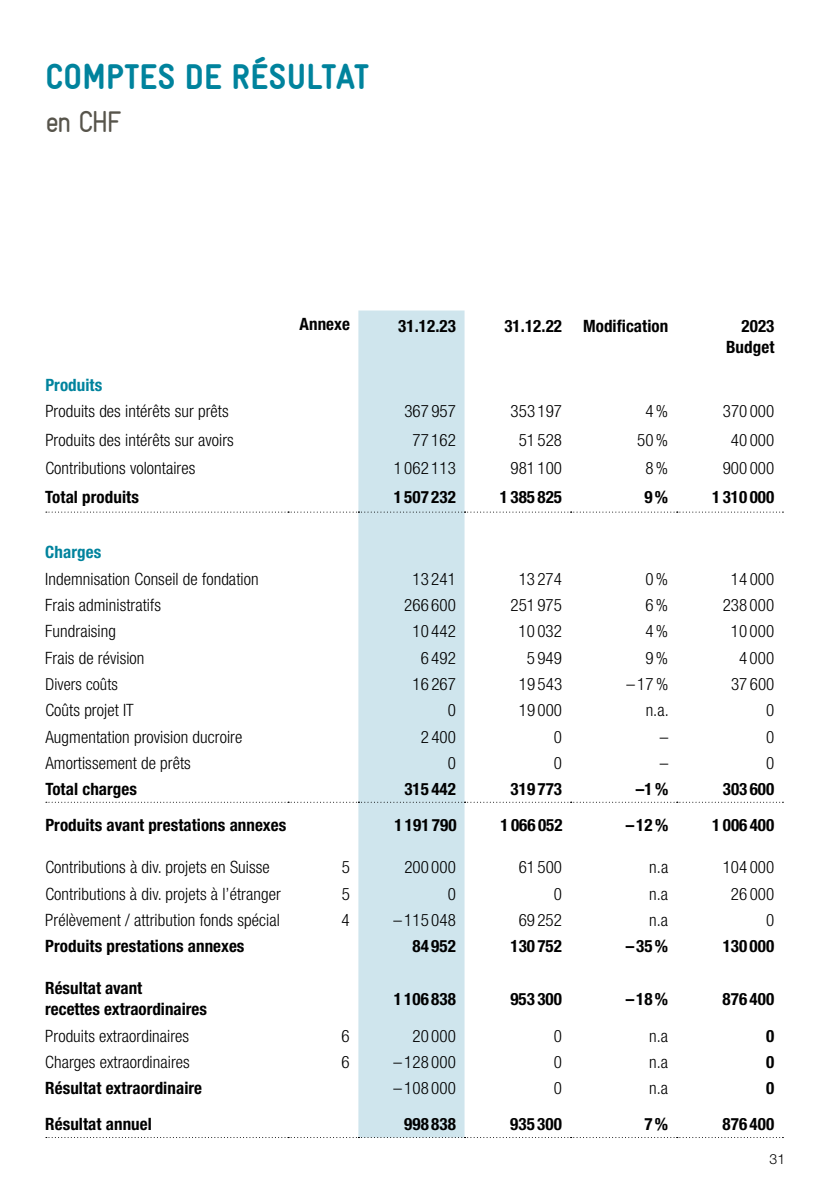
<style>
.page{position:relative;width:840px;height:1191px;background:#fff}
.page>*{position:absolute;margin:0;border:0;box-sizing:border-box;transform-origin:0 0}
.t1{font:900 condensed 36px "Gravur";letter-spacing:.01em;color:#00839d}
.t2{font:condensed 30px "Gravur";color:#57544b}
.t3{font:300 condensed 17px "Helvetica Neue LT Pro";letter-spacing:.005em;color:#000}
.t4{font:700 condensed 17px/21px "Helvetica Neue LT Pro";letter-spacing:.005em;color:#000;text-align:right}
.t5{font:700 condensed 17px "Helvetica Neue LT Pro";letter-spacing:.005em;color:#00839d}
.t6{font:300 condensed 16.4px "Helvetica Neue LT Pro";letter-spacing:.005em;color:#000}
.t7{font:300 14px "Helvetica Neue LT Pro";color:#000}
</style>
<div class="page">
<div style="left:358px;top:310px;width:106px;height:827px;background:#cfe5ed"></div>
<svg style="left:46px;top:511px;width:737px;height:1px"></svg>
<svg style="left:46px;top:1137px;width:737px;height:1px"></svg>
<svg style="left:46px;top:801px;width:737px;height:1px"></svg>
<h1 class="t1" style="left:45px;top:57px;width:325px">COMPTES DE RÉSULTAT</h1>
<h2 class="t2" style="left:45px;top:104px;width:77px">en CHF</h2>
<p class="t4" style="left:299px;top:313px;width:52px">Annexe</p>
<p class="t4" style="left:398px;top:315px;width:59px">31.12.23</p>
<p class="t4" style="left:504px;top:315px;width:165px">31.12.22 Modification</p>
<p class="t4" style="left:725px;top:315px;width:50px">2023<br>Budget</p>
<p class="t5" style="left:45px;top:374px;width:58px">Produits</p>
<p class="t3" style="left:45px;top:401px;width:185px">Produits des intérêts sur prêts</p>
<p class="t3" style="left:404px;top:401px;width:53px">367 957</p>
<p class="t3" style="left:510px;top:401px;width:53px">353 197</p>
<p class="t3" style="left:645px;top:401px;width:24px">4%</p>
<p class="t3" style="left:722px;top:401px;width:53px">370 000</p>
<p class="t3" style="left:45px;top:430px;width:190px">Produits des intérêts sur avoirs</p>
<p class="t3" style="left:412px;top:430px;width:45px">77 162</p>
<p class="t3" style="left:518px;top:430px;width:45px">51 528</p>
<p class="t3" style="left:637px;top:430px;width:32px">50%</p>
<p class="t3" style="left:730px;top:430px;width:45px">40 000</p>
<p class="t3" style="left:45px;top:458px;width:151px">Contributions volontaires</p>
<p class="t3" style="left:393px;top:458px;width:64px">1 062 113</p>
<p class="t3" style="left:510px;top:458px;width:53px">981 100</p>
<p class="t3" style="left:645px;top:458px;width:24px">8%</p>
<p class="t3" style="left:722px;top:458px;width:53px">900 000</p>
<p class="t4" style="left:45px;top:486px;width:95px">Total produits</p>
<p class="t4" style="left:393px;top:486px;width:64px">1 507 232</p>
<p class="t4" style="left:499px;top:486px;width:64px">1 385 825</p>
<p class="t4" style="left:644px;top:486px;width:25px">9%</p>
<p class="t4" style="left:711px;top:486px;width:64px">1 310 000</p>
<p class="t5" style="left:45px;top:542px;width:57px">Charges</p>
<p class="t3" style="left:45px;top:569px;width:215px">Indemnisation Conseil de fondation</p>
<p class="t3" style="left:412px;top:569px;width:45px">13 241</p>
<p class="t3" style="left:518px;top:569px;width:45px">13 274</p>
<p class="t3" style="left:645px;top:569px;width:24px">0%</p>
<p class="t3" style="left:730px;top:569px;width:45px">14 000</p>
<p class="t3" style="left:45px;top:595px;width:117px">Frais administratifs</p>
<p class="t3" style="left:404px;top:595px;width:53px">266 600</p>
<p class="t3" style="left:510px;top:595px;width:53px">251 975</p>
<p class="t3" style="left:645px;top:595px;width:24px">6%</p>
<p class="t3" style="left:722px;top:595px;width:53px">238 000</p>
<p class="t3" style="left:45px;top:621px;width:72px">Fundraising</p>
<p class="t3" style="left:412px;top:621px;width:45px">10 442</p>
<p class="t3" style="left:518px;top:621px;width:45px">10 032</p>
<p class="t3" style="left:645px;top:621px;width:24px">4%</p>
<p class="t3" style="left:730px;top:621px;width:45px">10 000</p>
<p class="t3" style="left:45px;top:648px;width:101px">Frais de révision</p>
<p class="t3" style="left:420px;top:648px;width:37px">6 492</p>
<p class="t3" style="left:526px;top:648px;width:37px">5 949</p>
<p class="t3" style="left:645px;top:648px;width:24px">9%</p>
<p class="t3" style="left:738px;top:648px;width:37px">4 000</p>
<p class="t6" style="left:45px;top:674px;width:74px">Divers coûts</p>
<p class="t3" style="left:412px;top:674px;width:45px">16 267</p>
<p class="t3" style="left:518px;top:674px;width:45px">19 543</p>
<p class="t3" style="left:626px;top:674px;width:43px">–17%</p>
<p class="t3" style="left:730px;top:674px;width:45px">37 600</p>
<p class="t3" style="left:45px;top:700px;width:90px">Coûts projet IT</p>
<p class="t3" style="left:447px;top:700px;width:10px">0</p>
<p class="t3" style="left:518px;top:700px;width:45px">19 000</p>
<p class="t3" style="left:645px;top:700px;width:25px">n.a.</p>
<p class="t3" style="left:765px;top:700px;width:10px">0</p>
<p class="t3" style="left:45px;top:726px;width:198px">Augmentation provision ducroire</p>
<p class="t3" style="left:420px;top:726px;width:37px">2 400</p>
<p class="t3" style="left:553px;top:726px;width:10px">0</p>
<p class="t3" style="left:659px;top:726px;width:10px">–</p>
<p class="t3" style="left:765px;top:726px;width:10px">0</p>
<p class="t3" style="left:45px;top:753px;width:147px">Amortissement de prêts</p>
<p class="t3" style="left:447px;top:753px;width:10px">0</p>
<p class="t3" style="left:553px;top:753px;width:10px">0</p>
<p class="t3" style="left:659px;top:753px;width:10px">–</p>
<p class="t3" style="left:765px;top:753px;width:10px">0</p>
<p class="t4" style="left:45px;top:778px;width:93px">Total charges</p>
<p class="t4" style="left:404px;top:778px;width:53px">315 442</p>
<p class="t4" style="left:510px;top:778px;width:53px">319 773</p>
<p class="t4" style="left:635px;top:778px;width:34px">–1%</p>
<p class="t4" style="left:722px;top:778px;width:53px">303 600</p>
<p class="t4" style="left:45px;top:815px;width:242px">Produits avant prestations annexes</p>
<p class="t4" style="left:394px;top:815px;width:64px">1 191 790</p>
<p class="t4" style="left:500px;top:815px;width:64px">1 066 052</p>
<p class="t4" style="left:625px;top:815px;width:44px">– 12%</p>
<p class="t4" style="left:711px;top:815px;width:64px">1 006 400</p>
<p class="t3" style="left:45px;top:857px;width:226px">Contributions à div. projets en Suisse</p>
<p class="t3" style="left:341px;top:857px;width:10px">5</p>
<p class="t3" style="left:404px;top:857px;width:53px">200 000</p>
<p class="t3" style="left:518px;top:857px;width:45px">61 500</p>
<p class="t3" style="left:648px;top:857px;width:21px">n.a</p>
<p class="t3" style="left:722px;top:857px;width:53px">104 000</p>
<p class="t3" style="left:45px;top:884px;width:237px">Contributions à div. projets à l’étranger</p>
<p class="t3" style="left:341px;top:884px;width:10px">5</p>
<p class="t3" style="left:447px;top:884px;width:10px">0</p>
<p class="t3" style="left:553px;top:884px;width:10px">0</p>
<p class="t3" style="left:648px;top:884px;width:21px">n.a</p>
<p class="t3" style="left:730px;top:884px;width:45px">26 000</p>
<p class="t3" style="left:45px;top:910px;width:236px">Prélèvement / attribution fonds spécial</p>
<p class="t3" style="left:341px;top:910px;width:10px">4</p>
<p class="t3" style="left:393px;top:910px;width:64px">– 115 048</p>
<p class="t3" style="left:518px;top:910px;width:45px">69 252</p>
<p class="t3" style="left:648px;top:910px;width:21px">n.a</p>
<p class="t3" style="left:765px;top:910px;width:10px">0</p>
<p class="t4" style="left:45px;top:936px;width:201px">Produits prestations annexes</p>
<p class="t4" style="left:412px;top:936px;width:45px">84 952</p>
<p class="t4" style="left:510px;top:936px;width:53px">130 752</p>
<p class="t4" style="left:625px;top:936px;width:44px">– 35%</p>
<p class="t4" style="left:722px;top:936px;width:53px">130 000</p>
<p class="t4" style="left:45px;top:977px;width:163px;text-align:left">Résultat avant<br>recettes extraordinaires</p>
<p class="t4" style="left:393px;top:988px;width:64px">1 106 838</p>
<p class="t4" style="left:510px;top:988px;width:53px">953 300</p>
<p class="t4" style="left:625px;top:988px;width:44px">– 18%</p>
<p class="t4" style="left:722px;top:988px;width:53px">876 400</p>
<p class="t3" style="left:45px;top:1025px;width:145px">Produits extraordinaires</p>
<p class="t3" style="left:341px;top:1025px;width:10px">6</p>
<p class="t3" style="left:412px;top:1025px;width:45px">20 000</p>
<p class="t3" style="left:553px;top:1025px;width:10px">0</p>
<p class="t3" style="left:648px;top:1025px;width:21px">n.a</p>
<p class="t4" style="left:765px;top:1025px;width:10px">0</p>
<p class="t3" style="left:45px;top:1052px;width:146px">Charges extraordinaires</p>
<p class="t3" style="left:341px;top:1052px;width:10px">6</p>
<p class="t3" style="left:393px;top:1052px;width:64px">– 128 000</p>
<p class="t3" style="left:553px;top:1052px;width:10px">0</p>
<p class="t3" style="left:648px;top:1052px;width:21px">n.a</p>
<p class="t4" style="left:765px;top:1051px;width:10px">0</p>
<p class="t4" style="left:45px;top:1077px;width:158px">Résultat extraordinaire</p>
<p class="t3" style="left:393px;top:1078px;width:64px">– 108 000</p>
<p class="t3" style="left:553px;top:1078px;width:10px">0</p>
<p class="t3" style="left:648px;top:1078px;width:21px">n.a</p>
<p class="t4" style="left:765px;top:1077px;width:10px">0</p>
<p class="t4" style="left:45px;top:1114px;width:108px">Résultat annuel</p>
<p class="t4" style="left:404px;top:1114px;width:53px">998 838</p>
<p class="t4" style="left:510px;top:1114px;width:53px">935 300</p>
<p class="t4" style="left:644px;top:1114px;width:25px">7%</p>
<p class="t4" style="left:722px;top:1114px;width:53px">876 400</p>
<p class="t7" style="left:769px;top:1150px;width:17px">31</p>
</div>
